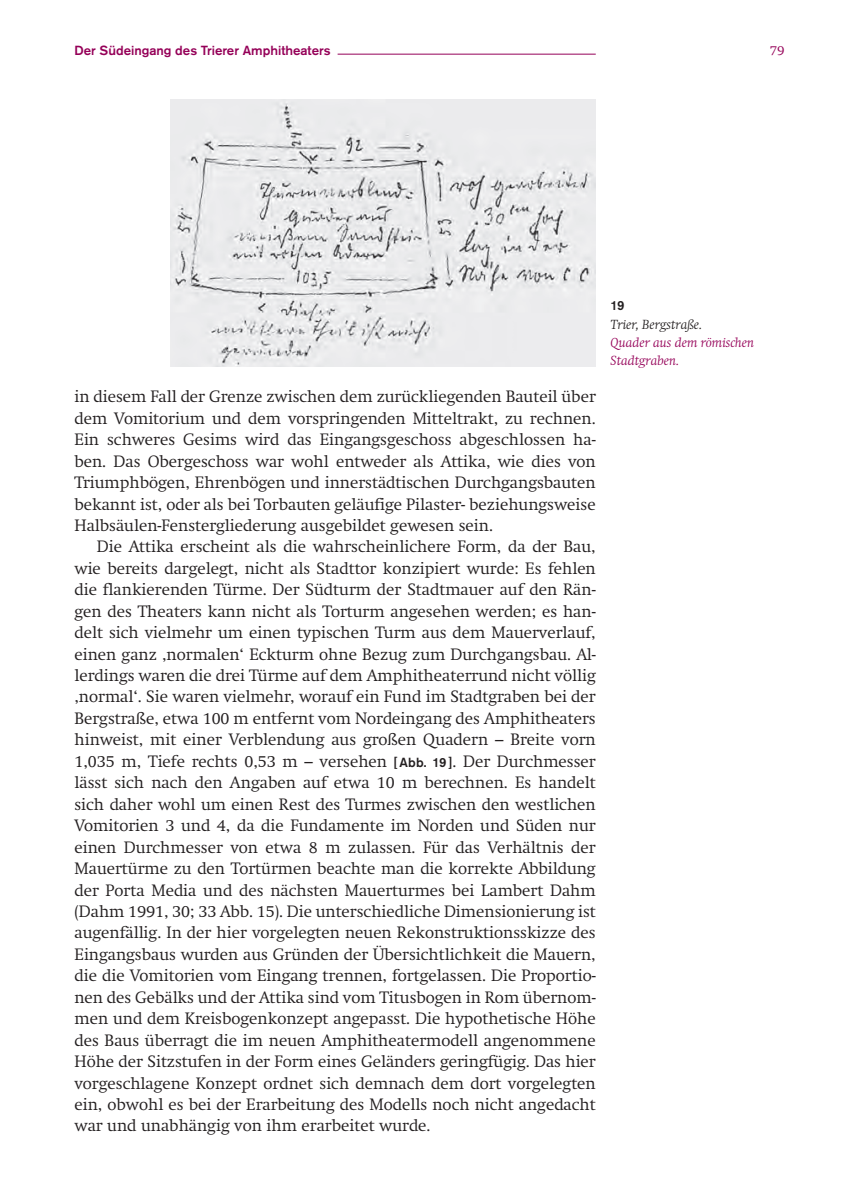
<style>
.page{position:relative;width:844px;height:1191px;background:#fff}
.page>*{position:absolute;margin:0;border:0;box-sizing:border-box;transform-origin:0 0}
.t1{font:300 16.28px/21.3px "Swift";color:#231f20;text-align:justify}
.t2{font:500 13.12px "Akzidenz Grotesk Std";color:#950058}
.t3{font:italic 300 13.12px/18.4px "Swift";color:#950058}
.t4{font:italic 300 13.12px "Swift";color:#231f20}
.t5{font:300 13.12px "Swift";color:#950058}
.t6{font:500 13.12px "Akzidenz Grotesk Std";color:#231f20}
.s1{font-family:"Akzidenz Grotesk Std";font-weight:500;font-size:13.12px}
</style>
<div class="page">
<hr style="left:337px;top:54px;width:258px;height:1px;background:#950058">
<img style="left:171px;top:99px;width:424px;height:268px">
<p class="t2" style="left:74px;top:42px;width:257px">Der Südeingang des Trierer Amphitheaters</p>
<p class="t5" style="left:769px;top:42px;width:16px">79</p>
<p class="t1" style="left:74px;top:386px;width:522px">in diesem Fall der Grenze zwischen dem zurückliegenden Bauteil über dem Vomitorium und dem vorspringenden Mitteltrakt, zu rechnen.<br>Ein schweres Gesims wird das Eingangsgeschoss abgeschlossen ha&shy;ben. Das Obergeschoss war wohl entweder als Attika, wie dies von Triumphbögen, Ehrenbögen und innerstädtischen Durchgangsbauten bekannt ist, oder als bei Torbauten geläufige Pilaster- beziehungsweise Halbsäulen-Fenstergliederung ausgebildet gewesen sein.</p>
<p class="t1" style="left:74px;top:536px;width:522px;text-indent:22px">Die Attika erscheint als die wahrscheinlichere Form, da der Bau, wie bereits dargelegt, nicht als Stadttor konzipiert wurde: Es fehlen die flankierenden Türme. Der Südturm der Stadtmauer auf den Rän&shy;gen des Theaters kann nicht als Torturm angesehen werden; es han&shy;delt sich vielmehr um einen typischen Turm aus dem Mauerverlauf, einen ganz ‚normalen‘ Eckturm ohne Bezug zum Durchgangsbau. Al&shy;lerdings waren die drei Türme auf dem Amphitheaterrund nicht völlig ‚normal‘. Sie waren vielmehr, worauf ein Fund im Stadtgraben bei der Bergstraße, etwa 100 m entfernt vom Nordeingang des Amphitheaters hinweist, mit einer Verblendung aus großen Quadern – Breite vorn 1,035 m, Tiefe rechts 0,53 m – versehen <span class="s1">[Abb. 19 ]</span>. Der Durchmesser lässt sich nach den Angaben auf etwa 10 m berechnen. Es handelt sich daher wohl um einen Rest des Turmes zwischen den westlichen Vomitorien 3 und 4, da die Fundamente im Norden und Süden nur einen Durchmesser von etwa 8 m zulassen. Für das Verhältnis der Mauertürme zu den Tortürmen beachte man die korrekte Abbildung der Porta Media und des nächsten Mauerturmes bei Lambert Dahm (Dahm 1991, 30; 33 Abb. 15). Die unterschiedliche Dimensionierung ist augenfällig. In der hier vorgelegten neuen Rekonstruktionsskizze des Eingangsbaus wurden aus Gründen der Übersichtlichkeit die Mauern, die die Vomitorien vom Eingang trennen, fortgelassen. Die Proportio&shy;nen des Gebälks und der Attika sind vom Titusbogen in Rom übernom&shy;men und dem Kreisbogenkonzept angepasst. Die hypothetische Höhe des Baus überragt die im neuen Amphitheatermodell angenommene Höhe der Sitzstufen in der Form eines Geländers geringfügig. Das hier vorgeschlagene Konzept ordnet sich demnach dem dort vorgelegten ein, obwohl es bei der Erarbeitung des Modells noch nicht angedacht war und unabhängig von ihm erarbeitet wurde.</p>
<p class="t6" style="left:610px;top:297px;width:15px">19</p>
<p class="t4" style="left:610px;top:316px;width:93px">Trier, Bergstraße.</p>
<p class="t3" style="left:610px;top:333px;width:145px">Quader aus dem römischen<br>Stadtgraben.</p>
</div>
